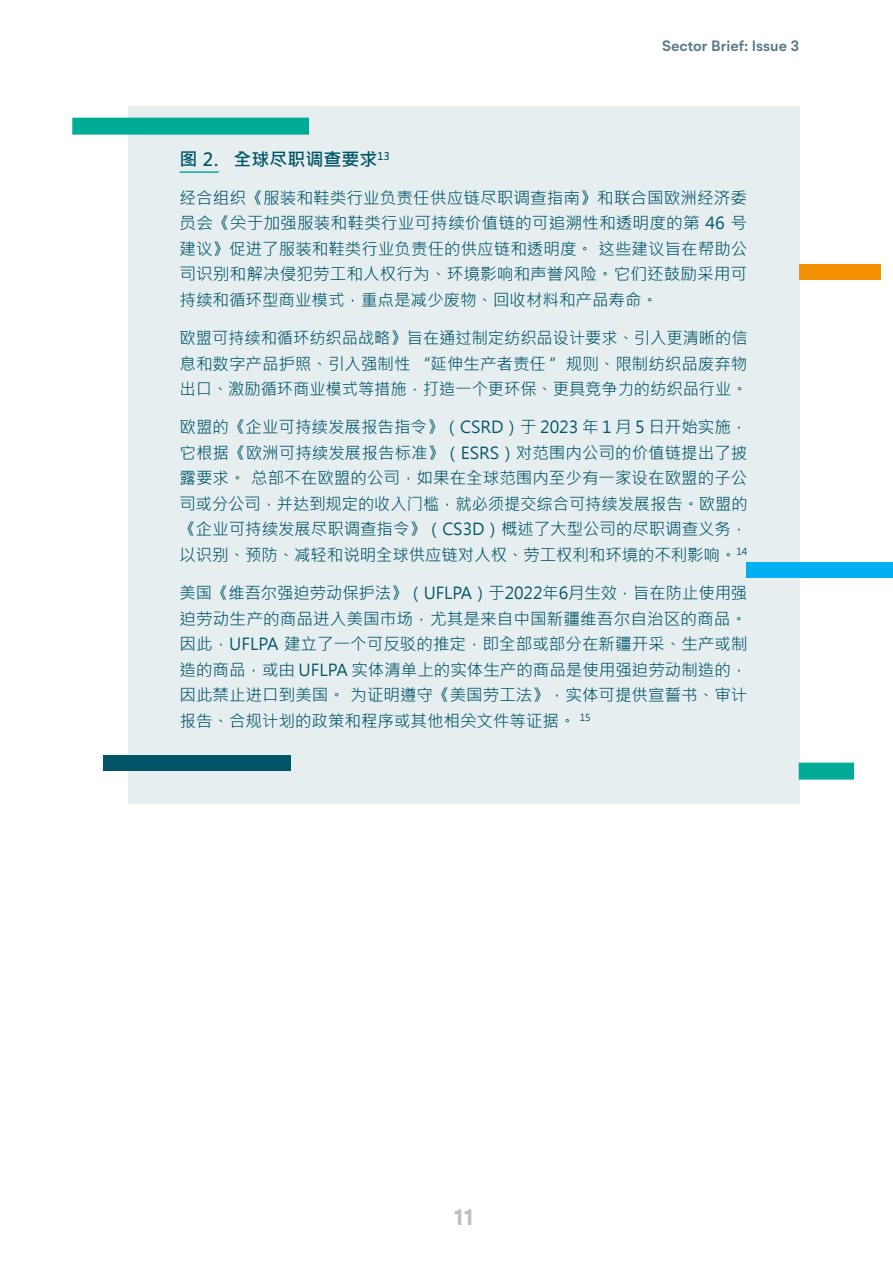
<style>
.page{position:relative;width:893px;height:1263px;background:#fff}
.page>*{position:absolute;margin:0;border:0;box-sizing:border-box;transform-origin:0 0}
.t1{font:700 22.5px "BR Cobane";color:#bcbec0}
.t2{font:700 18px "Microsoft Jheng Hei";color:#005567}
.t3{font:16.5px/25.5px "Microsoft Jheng Hei";color:#005567;text-align:justify}
.t4{font:600 15px "BR Cobane";color:#557786}
</style>
<div class="page">
<div style="left:128px;top:106px;width:671px;height:698px;background:#e6eef0"></div>
<div style="left:72px;top:118px;width:237px;height:17px;background:#00ac98;border:2px solid #00ac98"></div>
<div style="left:799px;top:763px;width:55px;height:17px;background:#00ac98;border:2px solid #00ac98"></div>
<div style="left:799px;top:264px;width:82px;height:16px;background:#f49100"></div>
<div style="left:103px;top:755px;width:188px;height:15px;background:#005567"></div>
<div style="left:746px;top:562px;width:147px;height:15px;background:#00b0f0"></div>
<hr style="left:180px;top:171px;width:39px;height:2px;background:#00ac98">
<p class="t2" style="left:180px;top:148px;width:212px">图 2. 全球尽职调查要求<sup>13</sup></p>
<p class="t4" style="left:662px;top:36px;width:139px">Sector Brief: Issue 3</p>
<p class="t3" style="left:180px;top:185px;width:569px">经合组织《服装和鞋类行业负责任供应链尽职调查指南》和联合国欧洲经济委员会《关于加强服装和鞋类行业可持续价值链的可追溯性和透明度的第 46 号建议》促进了服装和鞋类行业负责任的供应链和透明度。 这些建议旨在帮助公司识别和解决侵犯劳工和人权行为、环境影响和声誉风险。它们还鼓励采用可持续和循环型商业模式，重点是减少废物、回收材料和产品寿命。</p>
<p class="t3" style="left:180px;top:325px;width:570px">欧盟可持续和循环纺织品战略》旨在通过制定纺织品设计要求、引入更清晰的信息和数字产品护照、引入强制性 “延伸生产者责任 ”规则、限制纺织品废弃物出口、激励循环商业模式等措施，打造一个更环保、更具竞争力的纺织品行业。</p>
<p class="t3" style="left:180px;top:415px;width:570px">欧盟的《企业可持续发展报告指令》（CSRD）于 2023 年 1 月 5 日开始实施，它根据《欧洲可持续发展报告标准》（ESRS）对范围内公司的价值链提出了披露要求。 总部不在欧盟的公司，如果在全球范围内至少有一家设在欧盟的子公司或分公司，并达到规定的收入门槛，就必须提交综合可持续发展报告。欧盟的《企业可持续发展尽职调查指令》（CS3D）概述了大型公司的尽职调查义务，以识别、预防、减轻和说明全球供应链对人权、劳工权利和环境的不利影响。<sup>14</sup></p>
<p class="t3" style="left:180px;top:580px;width:569px">美国《维吾尔强迫劳动保护法》（UFLPA）于2022年6月生效，旨在防止使用强迫劳动生产的商品进入美国市场，尤其是来自中国新疆维吾尔自治区的商品。因此，UFLPA 建立了一个可反驳的推定，即全部或部分在新疆开采、生产或制造的商品，或由 UFLPA 实体清单上的实体生产的商品是使用强迫劳动制造的，因此禁止进口到美国。 为证明遵守《美国劳工法》，实体可提供宣誓书、审计报告、合规计划的政策和程序或其他相关文件等证据。 <sup>15</sup></p>
<h1 class="t1" style="left:454px;top:1203px;width:21px">11</h1>
</div>
